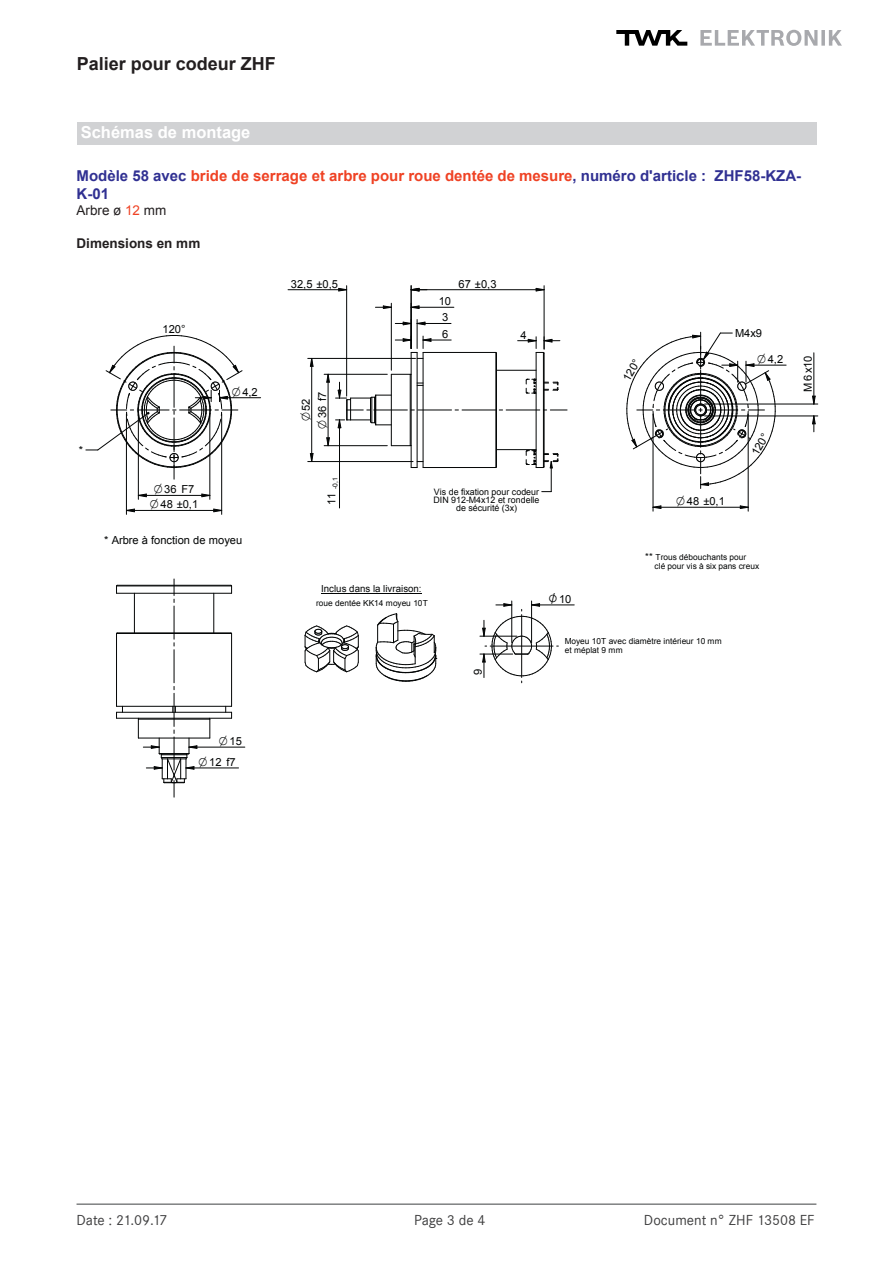
<style>
.page{position:relative;width:893px;height:1263px;background:#fff}
.page>*{position:absolute;margin:0;border:0;box-sizing:border-box;transform-origin:0 0}
.t1{font:700 18px "Arial";color:#231f20}
.t2{font:700 16.5px "Arial";color:#fff}
.t3{font:700 15px/18px "Arial";color:#303092}
.t4{font:15px "Corporate S";color:#3e3e3f}
.t5{font:700 13.5px "Arial";color:#231f20}
.t6{font:13.5px "Arial";color:#231f20}
.t7{font:11.1px/16.5px "Arial";letter-spacing:.005em;color:#030505}
.t8{font:9.75px "Arial";color:#030505}
.t9{font:8.85px/8.2px "Arial";color:#030505;text-align:center}
.t10{font:8.4px/9.6px "Arial";color:#030505}
.t11{font:6.75px "Arial";color:#030505}
.s1{color:#ef4224}
.s2{font-size:9.75px}
</style>
<div class="page">
<hr style="left:77px;top:1203px;width:739px;height:2px;background:#7e8081">
<svg style="left:616px;top:30px;width:71px;height:16px"></svg>
<svg style="left:700px;top:30px;width:142px;height:16px"></svg>
<div style="left:77px;top:122px;width:739px;height:23px;background:#d1d2d4"></div>
<hr style="left:423px;top:352px;width:1px;height:115px;background:#030505">
<hr style="left:417px;top:352px;width:1px;height:115px;background:#030505">
<hr style="left:411px;top:352px;width:1px;height:115px;background:#030505">
<hr style="left:391px;top:374px;width:1px;height:72px;background:#030505">
<hr style="left:410px;top:374px;width:1px;height:72px;background:#030505">
<hr style="left:543px;top:352px;width:1px;height:115px;background:#030505">
<hr style="left:544px;top:353px;width:1px;height:114px;background:#030505">
<hr style="left:536px;top:352px;width:1px;height:115px;background:#030505">
<hr style="left:496px;top:352px;width:1px;height:115px;background:#030505">
<svg style="left:417px;top:383px;width:6px;height:3px"></svg>
<hr style="left:423px;top:352px;width:73px;height:1px;background:#030505">
<hr style="left:423px;top:467px;width:73px;height:1px;background:#030505">
<svg style="left:411px;top:461px;width:12px;height:7px"></svg>
<svg style="left:391px;top:374px;width:21px;height:1px"></svg>
<svg style="left:392px;top:445px;width:20px;height:1px"></svg>
<hr style="left:496px;top:370px;width:40px;height:1px;background:#030505">
<hr style="left:496px;top:449px;width:40px;height:1px;background:#030505">
<svg style="left:544px;top:382px;width:15px;height:9px"></svg>
<svg style="left:526px;top:379px;width:11px;height:15px"></svg>
<hr style="left:126px;top:414px;width:1px;height:100px;background:#030505">
<hr style="left:221px;top:414px;width:1px;height:100px;background:#030505">
<hr style="left:653px;top:414px;width:1px;height:97px;background:#030505">
<hr style="left:748px;top:414px;width:1px;height:97px;background:#030505">
<svg style="left:653px;top:505px;width:9px;height:4px"></svg>
<svg style="left:740px;top:505px;width:9px;height:4px"></svg>
<hr style="left:653px;top:507px;width:95px;height:1px;background:#030505">
<svg style="left:395px;top:319px;width:56px;height:40px"></svg>
<hr style="left:544px;top:286px;width:1px;height:63px;background:#030505">
<svg style="left:536px;top:288px;width:8px;height:3px"></svg>
<hr style="left:411px;top:289px;width:133px;height:1px;background:#030505">
<hr style="left:391px;top:303px;width:1px;height:67px;background:#030505">
<svg style="left:412px;top:305px;width:8px;height:4px"></svg>
<svg style="left:375px;top:305px;width:17px;height:4px"></svg>
<hr style="left:411px;top:307px;width:43px;height:1px;background:#030505">
<svg style="left:518px;top:337px;width:42px;height:16px"></svg>
<hr style="left:324px;top:374px;width:63px;height:1px;background:#030505">
<hr style="left:324px;top:445px;width:63px;height:1px;background:#030505">
<svg style="left:326px;top:374px;width:4px;height:9px"></svg>
<svg style="left:326px;top:437px;width:4px;height:9px"></svg>
<hr style="left:328px;top:374px;width:1px;height:72px;background:#030505">
<hr style="left:308px;top:358px;width:107px;height:1px;background:#030505">
<hr style="left:308px;top:461px;width:105px;height:1px;background:#030505">
<svg style="left:310px;top:358px;width:3px;height:9px"></svg>
<svg style="left:310px;top:453px;width:3px;height:9px"></svg>
<hr style="left:311px;top:358px;width:1px;height:103px;background:#030505">
<hr style="left:551px;top:461px;width:1px;height:31px;background:#030505">
<svg style="left:526px;top:450px;width:33px;height:19px"></svg>
<hr style="left:746px;top:365px;width:40px;height:1px;background:#030505">
<hr style="left:219px;top:397px;width:42px;height:1px;background:#030505">
<hr style="left:374px;top:410px;width:33px;height:1px;background:#030505">
<hr style="left:418px;top:410px;width:34px;height:1px;background:#030505">
<hr style="left:462px;top:410px;width:34px;height:1px;background:#030505">
<hr style="left:506px;top:410px;width:34px;height:1px;background:#030505">
<svg style="left:544px;top:410px;width:23px;height:1px"></svg>
<hr style="left:346px;top:286px;width:1px;height:110px;background:#030505">
<hr style="left:411px;top:286px;width:1px;height:62px;background:#030505">
<svg style="left:338px;top:288px;width:9px;height:3px"></svg>
<hr style="left:288px;top:289px;width:59px;height:1px;background:#030505">
<svg style="left:411px;top:288px;width:16px;height:3px"></svg>
<hr style="left:339px;top:420px;width:1px;height:88px;background:#030505">
<svg style="left:336px;top:382px;width:55px;height:46px"></svg>
<hr style="left:117px;top:706px;width:115px;height:1px;background:#030505">
<hr style="left:117px;top:712px;width:115px;height:1px;background:#030505">
<hr style="left:117px;top:718px;width:115px;height:1px;background:#030505">
<hr style="left:117px;top:586px;width:115px;height:1px;background:#030505">
<hr style="left:117px;top:585px;width:114px;height:1px;background:#030505">
<hr style="left:117px;top:593px;width:115px;height:1px;background:#030505">
<hr style="left:117px;top:633px;width:115px;height:1px;background:#030505">
<hr style="left:116px;top:633px;width:1px;height:73px;background:#030505">
<hr style="left:231px;top:633px;width:1px;height:73px;background:#030505">
<svg style="left:225px;top:706px;width:7px;height:12px"></svg>
<hr style="left:134px;top:593px;width:1px;height:40px;background:#030505">
<hr style="left:214px;top:593px;width:1px;height:40px;background:#030505">
<svg style="left:116px;top:706px;width:7px;height:12px"></svg>
<hr style="left:186px;top:768px;width:53px;height:1px;background:#030505">
<hr style="left:189px;top:747px;width:56px;height:1px;background:#030505">
<hr style="left:705px;top:404px;width:113px;height:1px;background:#030505">
<hr style="left:705px;top:416px;width:113px;height:1px;background:#030505">
<svg style="left:812px;top:396px;width:4px;height:8px"></svg>
<hr style="left:814px;top:353px;width:1px;height:51px;background:#030505">
<svg style="left:812px;top:416px;width:4px;height:16px"></svg>
<svg style="left:174px;top:579px;width:1px;height:23px"></svg>
<hr style="left:174px;top:606px;width:1px;height:33px;background:#030505">
<hr style="left:174px;top:650px;width:1px;height:33px;background:#030505">
<hr style="left:174px;top:693px;width:1px;height:33px;background:#030505">
<svg style="left:305px;top:626px;width:54px;height:46px"></svg>
<svg style="left:376px;top:613px;width:61px;height:69px"></svg>
<hr style="left:324px;top:593px;width:31px;height:1px;background:#030505">
<svg style="left:355px;top:593px;width:67px;height:1px"></svg>
<hr style="left:532px;top:605px;width:42px;height:1px;background:#030505">
<hr style="left:480px;top:636px;width:37px;height:1px;background:#030505">
<hr style="left:480px;top:654px;width:33px;height:1px;background:#030505">
<svg style="left:627px;top:332px;width:149px;height:156px"></svg>
<svg style="left:86px;top:335px;width:157px;height:177px"></svg>
<svg style="left:138px;top:718px;width:73px;height:79px"></svg>
<svg style="left:482px;top:600px;width:76px;height:83px"></svg>
<h1 class="t1" style="left:77px;top:51px;width:201px">Palier pour codeur ZHF</h1>
<h2 class="t2" style="left:81px;top:121px;width:171px">Schémas de montage</h2>
<h3 class="t3" style="left:77px;top:167px;width:726px">Modèle 58 avec <span class="s1">bride de serrage et arbre pour roue dentée de mesure</span>, numéro d'article : ZHF58-KZA-<br>K-01</h3>
<h3 class="t6" style="left:77px;top:202px;width:91px">Arbre ø <span class="s1">12</span> mm</h3>
<h3 class="t5" style="left:77px;top:234px;width:125px">Dimensions en mm</h3>
<h3 class="t7" style="left:79px;top:442px;width:6px">*</h3>
<h3 class="t7" style="left:163px;top:321px;width:25px">120°</h3>
<h3 class="t7" style="left:164px;top:481px;width:32px">36 F7</h3>
<h3 class="t7" style="left:160px;top:496px;width:39px">48 ±0,1</h3>
<h3 class="t7" style="left:242px;top:384px;width:17px">4,2</h3>
<h3 class="t7" style="left:104px;top:531px;width:140px">* Arbre à fonction de moyeu</h3>
<h3 class="t7" style="left:230px;top:733px;width:14px">15</h3>
<h3 class="t7" style="left:209px;top:754px;width:28px">12 f7</h3>
<h3 class="t7" style="left:291px;top:276px;width:49px">32,5 ±0,5</h3>
<h3 class="t7" style="left:298px;top:411px;width:14px;rotate:-90deg">52</h3>
<h3 class="t7" style="left:314px;top:418px;width:28px;rotate:-90deg">36 f7</h3>
<p class="t11" style="left:331px;top:505px;width:29px;rotate:-90deg"><sup>11</sup> -0,1</p>
<h3 class="t7" style="left:439px;top:293px;width:14px">10</h3>
<h3 class="t7" style="left:442px;top:309px;width:8px">3<br>6</h3>
<h3 class="t7" style="left:459px;top:276px;width:39px">67 ±0,3</h3>
<h3 class="t7" style="left:520px;top:327px;width:8px">4</h3>
<p class="t9" style="left:434px;top:488px;width:107px">Vis de fixation pour codeur<br>DIN 912-M4x12 et rondelle de sécurité (3x)</p>
<p class="t8" style="left:321px;top:582px;width:102px">Inclus dans la livraison:</p>
<p class="t10" style="left:316px;top:599px;width:113px">roue dentée KK14 moyeu 10T</p>
<h3 class="t7" style="left:470px;top:675px;width:8px;rotate:-90deg">9</h3>
<h3 class="t7" style="left:619px;top:376px;width:25px;rotate:-60deg">120°</h3>
<h3 class="t7" style="left:735px;top:325px;width:28px">M4x9</h3>
<h3 class="t7" style="left:768px;top:351px;width:17px">4,2</h3>
<h3 class="t7" style="left:687px;top:493px;width:39px">48 ±0,1</h3>
<h3 class="t7" style="left:747px;top:450px;width:25px;rotate:-60deg">120°</h3>
<h3 class="t7" style="left:559px;top:591px;width:14px">10</h3>
<p class="t10" style="left:655px;top:552px;width:106px;text-indent:-9px"><span class="s2">**</span> Trous débouchants pour<br>clé pour vis à six pans creux</p>
<p class="t10" style="left:565px;top:636px;width:158px">Moyeu 10T avec diamètre intérieur 10 mm et méplat 9 mm</p>
<h3 class="t7" style="left:800px;top:392px;width:38px;rotate:-90deg">M x10</h3>
<h3 class="t7" style="left:800px;top:381px;width:8px;rotate:-90deg">6</h3>
<h3 class="t4" style="left:77px;top:1211px;width:93px">Date : 21.09.17</h3>
<h3 class="t4" style="left:414px;top:1211px;width:73px">Page 3 de 4</h3>
<h3 class="t4" style="left:644px;top:1211px;width:172px">Document n° ZHF 13508 EF</h3>
</div>
